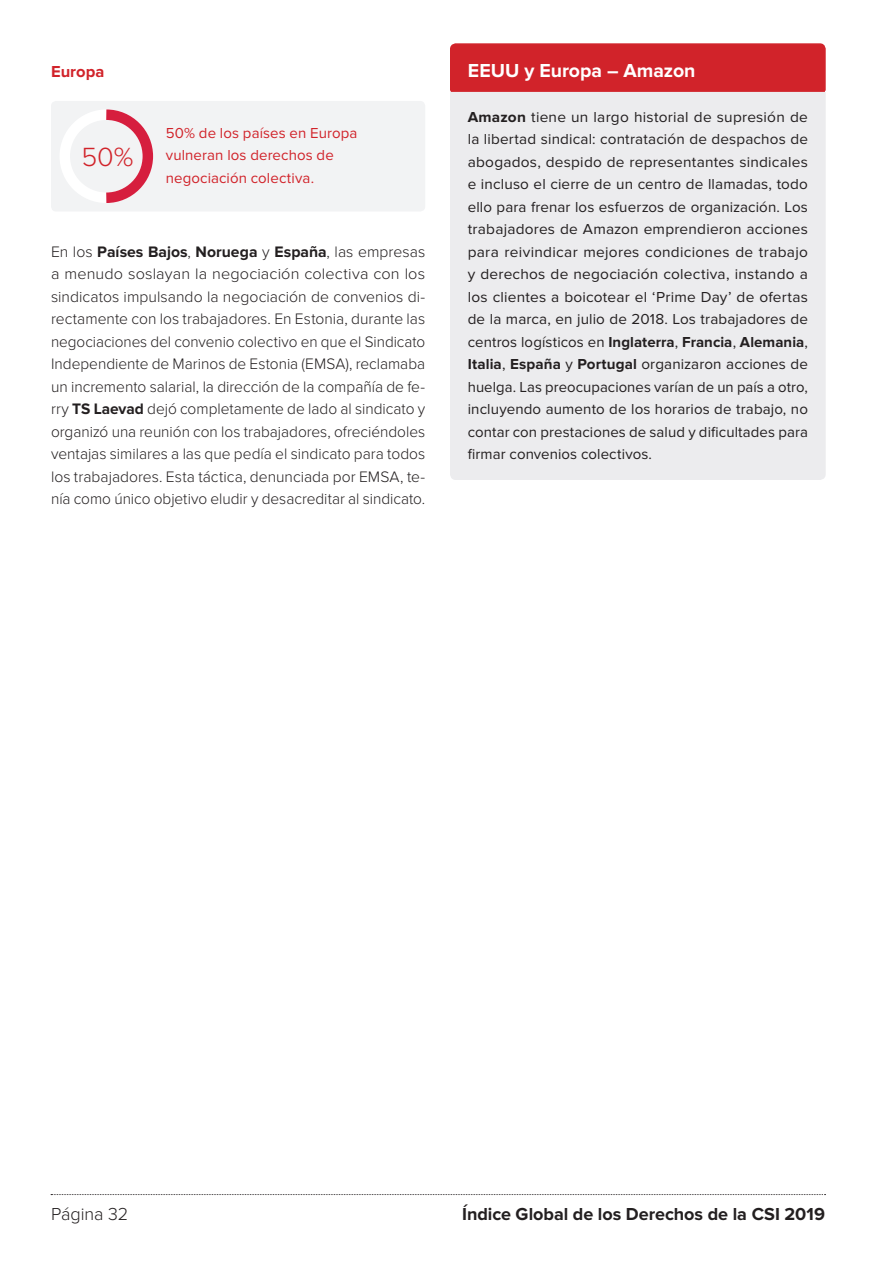
<style>
.page{position:relative;width:893px;height:1263px;background:#fff}
.page>*{position:absolute;margin:0;border:0;box-sizing:border-box;transform-origin:0 0}
.Introduction{font:300 27.3px "Proxima Nova";color:#d1232a}
.Box_Highight_stories{font:700 19.5px "Proxima Nova";color:#fff}
.t1{font:700 18px "Proxima Nova";letter-spacing:-.005em;color:#231f20}
.t2{font:300 18px "Proxima Nova";letter-spacing:-.005em;color:#231f20}
.Title_4{font:700 16.5px "Proxima Nova";color:#d1232a}
.Text_-_2col{font:300 15.75px/22.5px "Proxima Nova";color:#231f20;text-align:justify}
.Box_highlight_storie{font:15px/22.5px "Proxima Nova";letter-spacing:.005em;color:#231f20;text-align:justify}
.Introduction-2{font:15px/22.5px "Proxima Nova";letter-spacing:.005em;color:#d1232a}
.s1{font-weight:700}
</style>
<div class="page">
<svg style="left:51px;top:1194px;width:775px;height:1px"></svg>
<div style="left:51px;top:101px;width:374px;height:111px;background:#f2f3f4;border-radius:5px"></div>
<div style="left:60px;top:109px;width:93px;height:94px;border:10px solid #fff;border-radius:50%"></div>
<svg style="left:96px;top:109px;width:58px;height:94px"></svg>
<div style="left:450px;top:43px;width:376px;height:48px;background:#d1232a"></div>
<div style="left:450px;top:91px;width:376px;height:389px;background:#ececee"></div>
<p class="Title_4" style="left:51px;top:62px;width:55px">Europa</p>
<p class="Introduction" style="left:81px;top:141px;width:54px">50%</p>
<p class="Introduction-2" style="left:166px;top:122px;width:193px">50% de los países en Europa vulneran los derechos de negociación colectiva.</p>
<p class="Text_-_2col" style="left:51px;top:240px;width:376px">En los <span class="s1">Países Bajos</span>, <span class="s1">Noruega</span> y <span class="s1">España</span>, las empresas a menudo soslayan la negociación colectiva con los sindicatos impulsando la negociación de convenios di&shy;rectamente con los trabajadores. En Estonia, durante las negociaciones del convenio colectivo en que el Sindicato Independiente de Marinos de Estonia (EMSA), reclamaba un incremento salarial, la dirección de la compañía de fe&shy;rry <span class="s1">TS Laevad</span> dejó completamente de lado al sindicato y organizó una reunión con los trabajadores, ofreciéndoles ventajas similares a las que pedía el sindicato para todos los trabajadores. Esta táctica, denunciada por EMSA, te&shy;nía como único objetivo eludir y desacreditar al sindicato.</p>
<p class="Box_Highight_stories" style="left:468px;top:59px;width:229px">EEUU y Europa – Amazon</p>
<p class="Box_highlight_storie" style="left:468px;top:105px;width:342px"><span class="s1">Amazon</span> tiene un largo historial de supresión de la libertad sindical: contratación de despachos de abogados, despido de representantes sindicales e incluso el cierre de un centro de llamadas, todo ello para frenar los esfuerzos de organización. Los trabajadores de Amazon emprendieron acciones para reivindicar mejores condiciones de trabajo y derechos de negociación colectiva, instando a los clientes a boicotear el ‘Prime Day’ de ofertas de la marca, en julio de 2018. Los trabajadores de centros logísticos en <span class="s1">Inglaterra</span>, <span class="s1">Francia</span>, <span class="s1">Alemania</span>, <span class="s1">Italia</span>, <span class="s1">España</span> y <span class="s1">Portugal</span> organizaron acciones de huelga. Las preocupaciones varían de un país a otro, incluyendo aumento de los horarios de trabajo, no contar con prestaciones de salud y dificultades para firmar convenios colectivos.</p>
<p class="t2" style="left:51px;top:1204px;width:79px">Página 32</p>
<p class="t1" style="left:462px;top:1204px;width:364px">Índice Global de los Derechos de la CSI 2019</p>
</div>
